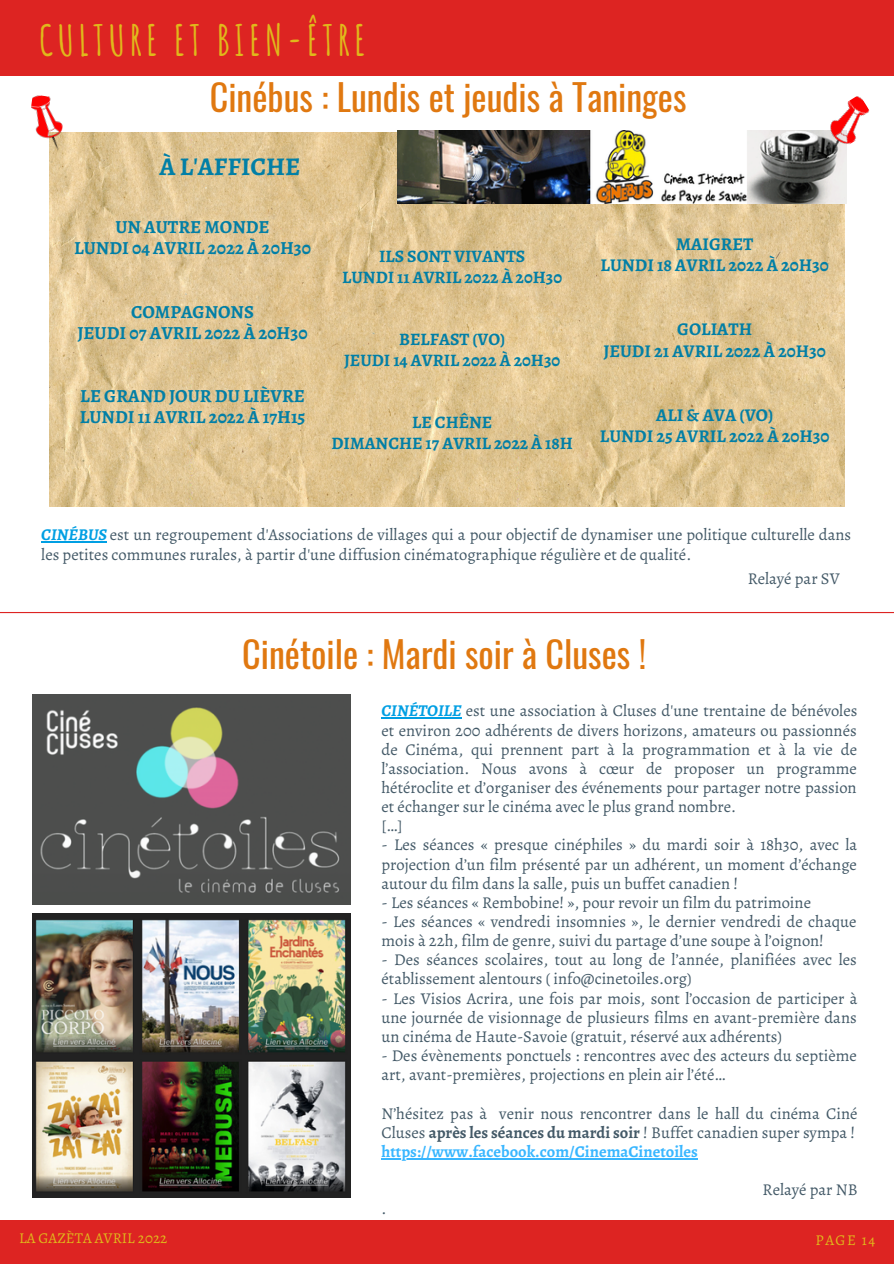
<style>
.page{position:relative;width:894px;height:1264px;background:#fff}
.page>*{position:absolute;margin:0;border:0;box-sizing:border-box;transform-origin:0 0}
.t1{font:700 42px "Amatic SC";letter-spacing:.1em;color:#e0b91b}
.t2{font:36px "Oswald";color:#e07810}
.t3{font:700 25.5px "Alegreya";color:#027fa6}
.t4{font:700 18.45px "Alegreya";color:#027fa6}
.t5{font:700 18px "Alegreya";color:#027fa6}
.t6{font:700 17.4px "Alegreya";color:#027fa6}
.t7{font:16.5px/19.2px "Alegreya";color:#435967}
.t8{font:700 16.5px "Alegreya";color:#38b6ff}
.t9{font:15px "Alegreya";color:#e0b91b}
.s1{font-weight:700;font-style:italic;color:#009fe3}
.s2{font-weight:700}
</style>
<div class="page">
<div style="left:0;top:0;width:893px;height:76px;background:#dd2422"></div>
<div style="left:0;top:1220px;width:893px;height:43px;background:#dd2422"></div>
<hr style="left:0;top:612px;width:893px;height:1px;background:#dd2422">
<img style="left:49px;top:132px;width:795px;height:374px">
<img style="left:31px;top:95px;width:35px;height:56px">
<img style="left:397px;top:130px;width:449px;height:73px">
<img style="left:810px;top:96px;width:60px;height:60px">
<img style="left:32px;top:694px;width:319px;height:210px">
<img style="left:32px;top:913px;width:319px;height:284px">
<hr style="left:41px;top:541px;width:66px;height:1px;background:#009fe3">
<hr style="left:381px;top:717px;width:80px;height:1px;background:#009fe3">
<hr style="left:381px;top:1157px;width:316px;height:1px;background:#38b6ff">
<p class="t1" style="left:39px;top:14px;width:328px">CULTURE ET BIEN-ÊTRE</p>
<p class="t2" style="left:210px;top:69px;width:478px">Cinébus : Lundis et jeudis à Taninges</p>
<p class="t3" style="left:159px;top:149px;width:142px">À L'AFFICHE</p>
<p class="t4" style="left:115px;top:214px;width:155px">UN AUTRE MONDE</p>
<p class="t4" style="left:74px;top:235px;width:238px">LUNDI 04 AVRIL 2022 À 20H30</p>
<p class="t4" style="left:131px;top:299px;width:124px">COMPAGNONS</p>
<p class="t4" style="left:77px;top:320px;width:231px">JEUDI 07 AVRIL 2022 À 20H30</p>
<p class="t4" style="left:80px;top:383px;width:226px">LE GRAND JOUR DU LIÈVRE</p>
<p class="t4" style="left:80px;top:405px;width:227px">LUNDI 11 AVRIL 2022 À 17H15</p>
<p class="t6" style="left:379px;top:245px;width:148px">ILS SONT VIVANTS</p>
<p class="t6" style="left:342px;top:265px;width:221px">LUNDI 11 AVRIL 2022 À 20H30</p>
<p class="t6" style="left:399px;top:327px;width:107px">BELFAST (VO)</p>
<p class="t6" style="left:344px;top:348px;width:218px">JEUDI 14 AVRIL 2022 À 20H30</p>
<p class="t6" style="left:412px;top:410px;width:82px">LE CHÊNE</p>
<p class="t6" style="left:331px;top:431px;width:243px">DIMANCHE 17 AVRIL 2022 À 18H</p>
<p class="t5" style="left:676px;top:232px;width:79px">MAIGRET</p>
<p class="t5" style="left:600px;top:253px;width:230px">LUNDI 18 AVRIL 2022 À 20H30</p>
<p class="t5" style="left:677px;top:317px;width:76px">GOLIATH</p>
<p class="t5" style="left:603px;top:338px;width:224px">JEUDI 21 AVRIL 2022 À 20H30</p>
<p class="t5" style="left:656px;top:402px;width:118px">ALI &amp; AVA (VO)</p>
<p class="t5" style="left:599px;top:424px;width:231px">LUNDI 25 AVRIL 2022 À 20H30</p>
<p class="t7" style="left:41px;top:525px;width:811px"><span class="s1">CINÉBUS</span> est un regroupement d'Associations de villages qui a pour objectif de dynamiser une politique culturelle dans les petites communes rurales, à partir d'une diffusion cinématographique régulière et de qualité.</p>
<p class="t2" style="left:242px;top:626px;width:405px">Cinétoile : Mardi soir à Cluses !</p>
<p class="t7" style="left:747px;top:569px;width:94px">Relayé par SV</p>
<p class="t7" style="left:381px;top:701px;width:477px;text-align:justify"><span class="s1">CINÉTOILE</span> est une association à Cluses d'une trentaine de bénévoles et environ 200 adhérents de divers horizons, amateurs ou passionnés de Cinéma, qui prennent part à la programmation et à la vie de l’association. Nous avons à cœur de proposer un programme hétéroclite et d’organiser des événements pour partager notre passion et échanger sur le cinéma avec le plus grand nombre.</p>
<p class="t7" style="left:381px;top:816px;width:23px">[…]</p>
<p class="t7" style="left:381px;top:835px;width:477px;text-align:justify">- Les séances « presque cinéphiles » du mardi soir à 18h30, avec la projection d’un film présenté par un adhérent, un moment d’échange autour du film dans la salle, puis un buffet canadien !</p>
<p class="t7" style="left:381px;top:892px;width:431px">- Les séances « Rembobine! », pour revoir un film du patrimoine</p>
<p class="t7" style="left:381px;top:911px;width:476px">- Les séances « vendredi insomnies », le dernier vendredi de chaque mois à 22h, film de genre, suivi du partage d’une soupe à l’oignon!</p>
<p class="t7" style="left:381px;top:950px;width:477px">- Des séances scolaires, tout au long de l’année, planifiées avec les établissement alentours ( info@cinetoiles.org)</p>
<p class="t7" style="left:381px;top:988px;width:477px;text-align:justify">- Les Visios Acrira, une fois par mois, sont l’occasion de participer à une journée de visionnage de plusieurs films en avant-première dans un cinéma de Haute-Savoie (gratuit, réservé aux adhérents)</p>
<p class="t7" style="left:381px;top:1045px;width:477px">- Des évènements ponctuels : rencontres avec des acteurs du septième art, avant-premières, projections en plein air l’été…</p>
<p class="t7" style="left:381px;top:1103px;width:477px">N’hésitez pas à venir nous rencontrer dans le hall du cinéma Ciné<br>Cluses <span class="s2">après les séances du mardi soir</span> ! Buffet canadien super sympa !</p>
<p class="t8" style="left:381px;top:1139px;width:318px">https://www.facebook.com/CinemaCinetoiles</p>
<p class="t7" style="left:762px;top:1179px;width:96px">Relayé par NB</p>
<p class="t7" style="left:381px;top:1199px;width:7px">.</p>
<p class="t9" style="left:19px;top:1227px;width:149px">LA GAZÈTA AVRIL 2022</p>
<p class="t9" style="left:815px;top:1229px;width:61px">PAGE 14</p>
</div>
